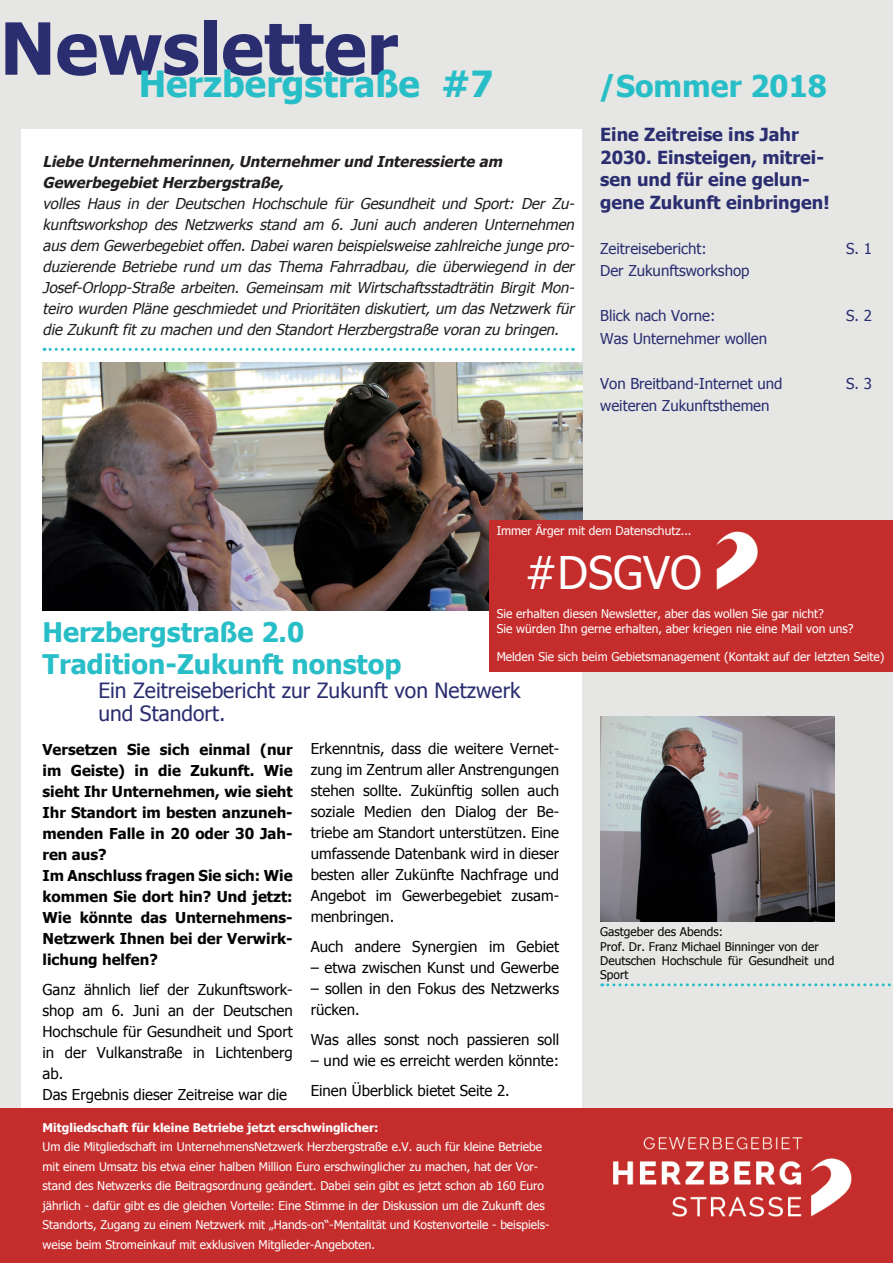
<style>
.page{position:relative;width:893px;height:1263px;background:#e6e7e5}
.page>*{position:absolute;margin:0;border:0;box-sizing:border-box;transform-origin:0 0}
.t1{font:700 72px "Tahoma";color:#2a2e70}
.t2{font:45px "Tahoma";color:#fff}
.t3{font:700 36px "Tahoma";color:#28bec7}
.t4{font:700 30px "Tahoma";color:#28bec7}
.t5{font:700 27px/32.4px "Tahoma";color:#28bec7}
.t6{font:21px/22.5px "Tahoma";color:#2a2e70}
.t7{font:700 18px/22.5px "Tahoma";color:#2a2e70}
.t8{font:15px/21px "Tahoma";color:#040503}
.t9{font:italic 15px/21px "Tahoma";color:#231f20;text-align:justify}
.t10{font:700 15px/21px "Tahoma";color:#040503}
.t11{font:15px/22.5px "Tahoma";color:#2a2e70}
.t12{font:italic 700 15px/21px "Tahoma";color:#231f20}
.t13{font:12px/19.5px "Tahoma";color:#fff}
.t14{font:12px/14.4px "Tahoma";color:#040503}
.t15{font:700 12px "Tahoma";color:#fff}
</style>
<div class="page">
<div style="left:21px;top:129px;width:561px;height:1134px;background:#fff"></div>
<svg style="left:44px;top:348px;width:529px;height:3px"></svg>
<div style="left:0;top:1108px;width:893px;height:155px;background:#c52d2d"></div>
<img style="left:613px;top:1137px;width:239px;height:80px">
<svg style="left:602px;top:983px;width:289px;height:3px"></svg>
<img style="left:43px;top:362px;width:539px;height:248px">
<div style="left:489px;top:520px;width:404px;height:151px;background:#c52d2d"></div>
<img style="left:716px;top:531px;width:42px;height:59px">
<img style="left:600px;top:717px;width:235px;height:205px">
<h1 class="t1" style="left:0;top:-2px;width:399px">Newsletter</h1>
<h3 class="t3" style="left:139px;top:58px;width:356px">Herzbergstraße #7</h3>
<h3 class="t4" style="left:599px;top:65px;width:230px">/Sommer 2018</h3>
<p class="t12" style="left:43px;top:151px;width:466px">Liebe Unternehmerinnen,Unternehmerund Interessierte am<br>GewerbegebietHerzbergstraße,</p>
<p class="t9" style="left:43px;top:194px;width:538px">volles Haus in der Deutschen Hochschule für Gesundheit und Sport: Der Zu&shy;kunftsworkshop des Netzwerks stand am 6. Juni auch anderen Unternehmen ausdem Gewerbegebietoffen.Dabeiwarenbeispielsweisezahlreichej ungepro&shy;duzierende Betriebe rund um das Thema Fahrradbau, die überwiegend in der Josef-Orlopp-Straße arbeiten. Gemeinsam mit Wirtschaftsstadträtin Birgit Mon&shy;teirowurdenPlänegeschmiedetundPrioritätendiskutiert,um dasNetzwerkfür dieZukunftfitzumachenunddenStandortHerzbergstraßevoranzubringen.</p>
<h3 class="t7" style="left:600px;top:124px;width:231px">Eine Zeitreise ins Jahr<br>2030. Einsteigen, mitrei&shy;sen und für eine gelun&shy;gene Zukunft einbringen!</h3>
<p class="t11" style="left:600px;top:238px;width:151px">Zeitreisebericht:<br>Der Zukunftsworkshop</p>
<p class="t11" style="left:600px;top:305px;width:168px">Blick nach Vorne:<br>Was Unternehmer wollen</p>
<p class="t11" style="left:600px;top:373px;width:184px">Von Breitband-Internet und weiteren Zukunftsthemen</p>
<p class="t11" style="left:846px;top:238px;width:27px">S. 1</p>
<p class="t11" style="left:846px;top:305px;width:27px">S. 2</p>
<p class="t11" style="left:846px;top:373px;width:27px">S. 3</p>
<p class="t13" style="left:497px;top:522px;width:196px">Immer Ärger mit dem Datenschutz...</p>
<h2 class="t2" style="left:525px;top:543px;width:179px">#DSGVO</h2>
<p class="t13" style="left:497px;top:607px;width:358px;line-height:14.4px">Sie erhalten diesen Newsletter, aber das wollen Sie gar nicht?<br>Sie würden Ihn gerne erhalten, aber kriegen nie eine Mail von uns?</p>
<p class="t13" style="left:497px;top:648px;width:389px">Melden Sie sich beim Gebietsmanagement (Kontakt auf der letzten Seite)</p>
<h3 class="t5" style="left:43px;top:617px;width:360px">Herzbergstraße 2.0<br>Tradition-Zukunft nonstop</h3>
<h3 class="t6" style="left:98px;top:680px;width:424px">Ein Zeitreisebericht zur Zukunft von Netzwerk und Standort.</h3>
<p class="t10" style="left:43px;top:739px;width:252px">Versetzen Sie sich einmal (nur im Geiste) in die Zukunft. Wie sieht Ihr Unternehmen, wie sieht<br>Ihr Standort im besten anzuneh&shy;menden Falle in 20 oder 30 Jah&shy;ren aus?<br>Im Anschluss fragen Sie sich: Wie kommen Sie dort hin? Und jetzt:<br>Wie könnte das Unternehmens-<br>Netzwerk Ihnen bei der Verwirk&shy;lichung helfen?</p>
<p class="t8" style="left:43px;top:979px;width:252px">Ganz ähnlich lief der Zukunftswork&shy;shop am 6. Juni an der Deutschen<br>Hochschule für Gesundheit und Sport in der Vulkanstraße in Lichtenberg ab.<br>Das Ergebnis dieser Zeitreise war die</p>
<p class="t15" style="left:43px;top:1119px;width:338px">Mitgliedschaft für kleine Betriebe jetzt erschwinglicher:</p>
<p class="t13" style="left:43px;top:1138px;width:508px">Um die Mitgliedschaft im UnternehmensNetzwerk Herzbergstraße e.V. auch für kleine Betriebe mit einem Umsatz bis etwa einer halben Million Euro erschwinglicher zu machen, hat der Vor&shy;stand des Netwzerks die Beitragsordnung geändert. Dabei sein gibt es jetzt schon ab 160 Euro jährlich - dafür gibt es die gleichen Vorteile: Eine Stimme in der Diskussion um die Zukunft des Standorts, Zugang zu einem Netzwerk mit „Hands-on“-Mentalität und Kostenvorteile - beispiels&shy;weise beim Stromeinkauf mit exklusiven Mitglieder-Angeboten.</p>
<p class="t8" style="left:311px;top:738px;width:250px;text-align:justify">Erkenntnis, dass die weitere Vernet&shy;zung im Zentrum aller Anstrengungen stehen sollte. Zukünftig sollen auch soziale Medien den Dialog der Be&shy;triebe am Standort unterstützen. Eine umfassende Datenbank wird in dieser besten aller Zukünfte Nachfrage und Angebot im Gewerbegebiet zusam&shy;menbringen.</p>
<p class="t8" style="left:311px;top:936px;width:250px">Auch andere Synergien im Gebiet</p>
<p class="t8" style="left:311px;top:957px;width:250px">– etwa zwischen Kunst und Gewerbe</p>
<p class="t8" style="left:311px;top:978px;width:250px">– sollen in den Fokus des Netzwerks rücken.</p>
<p class="t8" style="left:311px;top:1029px;width:250px">Was alles sonst noch passieren soll</p>
<p class="t8" style="left:311px;top:1046px;width:250px;line-height:30px">– und wie es erreicht werden könnte:<br>Einen Überblick bietet Seite 2.</p>
<p class="t14" style="left:600px;top:925px;width:236px">Gastgeber des Abends:<br>Prof. Dr. Franz Michael Binninger von der<br>Deutschen Hochschule für Gesundheit und<br>Sport</p>
</div>
